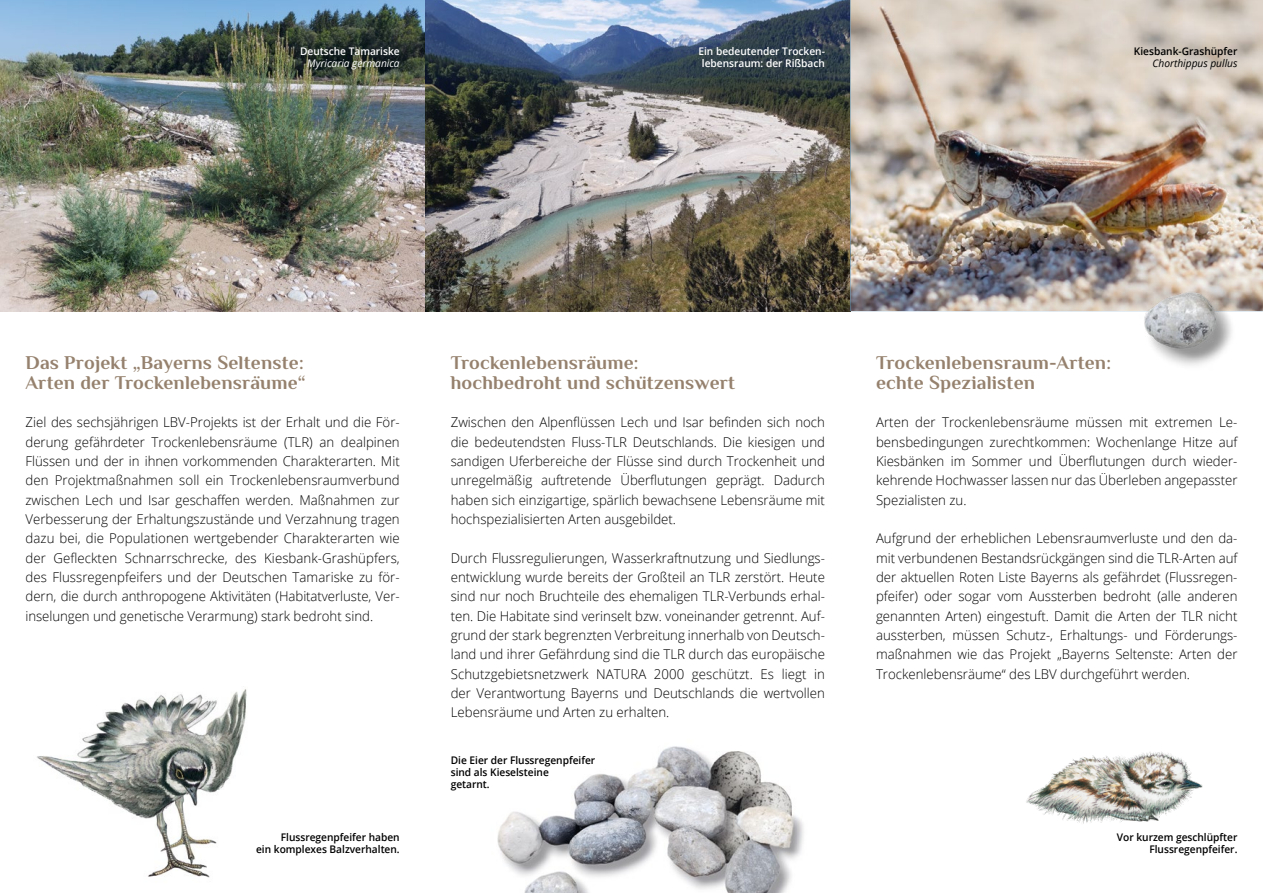
<style>
.page{position:relative;width:1263px;height:893px;background:#fff}
.page>*{position:absolute;margin:0;border:0;box-sizing:border-box;transform-origin:0 0}
.t1{font:700 19.5px/19.4px "Philosopher";letter-spacing:.01em;color:#95816d}
.t2{font:300 13.5px/19.4px "Open Sans";color:#000;text-align:justify}
.t3{font:600 10.5px/12px "Open Sans";color:#000;text-align:right}
.t4{font:600 10.5px/12px "Open Sans";color:#fff;text-align:center}
.t5{font:italic 10.5px "Open Sans";color:#fff}
.t6{font:italic 10.5px "Open Sans";color:#000}
</style>
<div class="page">
<img style="left:497px;top:746px;width:307px;height:147px">
<img style="left:0;top:0;width:425px;height:311px">
<img style="left:425px;top:0;width:425px;height:311px">
<img style="left:850px;top:0;width:413px;height:311px">
<img style="left:1026px;top:751px;width:177px;height:73px">
<img style="left:37px;top:689px;width:210px;height:189px">
<img style="left:1127px;top:286px;width:132px;height:80px">
<p class="t4" style="left:300px;top:45px;width:101px">Deutsche Tamariske</p>
<p class="t5" style="left:307px;top:56px;width:94px">Myricaria germanica</p>
<p class="t4" style="left:698px;top:45px;width:128px">Ein bedeutender Trocken&shy;lebensraum: der Rißbach</p>
<p class="t3" style="left:1134px;top:45px;width:105px">Kiesbank-Grashüpfer</p>
<p class="t6" style="left:1153px;top:56px;width:86px">Chorthippus pullus</p>
<h1 class="t1" style="left:26px;top:353px;width:281px">Das Projekt „Bayerns Seltenste:<br>Arten der Trockenlebensräume“</h1>
<p class="t2" style="left:26px;top:412px;width:376px">Ziel des sechsjährigen LBV-Projekts ist der Erhalt und die För&shy;derung gefährdeter Trockenlebensräume (TLR) an dealpinen Flüssen und der in ihnen vorkommenden Charakterarten. Mit den Projektmaßnahmen soll ein Trockenlebensraumverbund zwischen Lech und Isar geschaffen werden. Maßnahmen zur Verbesserung der Erhaltungszustände und Verzahnung tragen dazu bei, die Populationen wertgebender Charakterarten wie der Gefleckten Schnarrschrecke, des Kiesbank-Grashüpfers, des Flussregenpfeifers und der Deutschen Tamariske zu för&shy;dern, die durch anthropogene Aktivitäten (Habitatverluste, Ver&shy;inselungen und genetische Verarmung) stark bedroht sind.</p>
<p class="t3" style="left:256px;top:831px;width:145px">Flussregenpfeifer haben<br>ein komplexes Balzverhalten.</p>
<h1 class="t1" style="left:451px;top:353px;width:286px">Trockenlebensräume: hochbedroht und schützenswert</h1>
<p class="t2" style="left:451px;top:412px;width:376px">Zwischen den Alpenflüssen Lech und Isar befinden sich noch die bedeutendsten Fluss-TLR Deutschlands. Die kiesigen und sandigen Uferbereiche der Flüsse sind durch Trockenheit und unregelmäßig auftretende Überflutungen geprägt. Dadurch haben sich einzigartige, spärlich bewachsene Lebensräume mit hochspezialisierten Arten ausgebildet.</p>
<p class="t2" style="left:451px;top:548px;width:376px">Durch Flussregulierungen, Wasserkraftnutzung und Siedlungs&shy;entwicklung wurde bereits der Großteil an TLR zerstört. Heute sind nur noch Bruchteile des ehemaligen TLR-Verbunds erhal&shy;ten. Die Habitate sind verinselt bzw. voneinander getrennt. Auf&shy;grund der stark begrenzten Verbreitung innerhalb von Deutsch&shy;land und ihrer Gefährdung sind die TLR durch das europäische Schutzgebietsnetzwerk NATURA 2000 geschützt. Es liegt in der Verantwortung Bayerns und Deutschlands die wertvollen Lebensräume und Arten zu erhalten.</p>
<p class="t3" style="left:451px;top:754px;width:146px;text-align:left">Die Eier der Flussregenpfeifer sind als Kieselsteine<br>getarnt.</p>
<h1 class="t1" style="left:876px;top:353px;width:236px">Trockenlebensraum-Arten: echte Spezialisten</h1>
<p class="t2" style="left:876px;top:412px;width:363px">Arten der Trockenlebensräume müssen mit extremen Le&shy;bensbedingungen zurechtkommen: Wochenlange Hitze auf Kiesbänken im Sommer und Überflutungen durch wieder&shy;kehrende Hochwasser lassen nur das Überleben angepasster Spezialisten zu.</p>
<p class="t2" style="left:876px;top:528px;width:363px">Aufgrund der erheblichen Lebensraumverluste und den da&shy;mit verbundenen Bestandsrückgängen sind die TLR-Arten auf der aktuellen Roten Liste Bayerns als gefährdet (Flussregen&shy;pfeifer) oder sogar vom Aussterben bedroht (alle anderen genannten Arten) eingestuft. Damit die Arten der TLR nicht aussterben, müssen Schutz-, Erhaltungs- und Förderungs&shy;maßnahmen wie das Projekt „Bayerns Seltenste: Arten der Trockenlebensräume“ des LBV durchgeführt werden.</p>
<p class="t3" style="left:1117px;top:831px;width:122px">Vor kurzem geschlüpfter<br>Flussregenpfeifer.</p>
</div>
